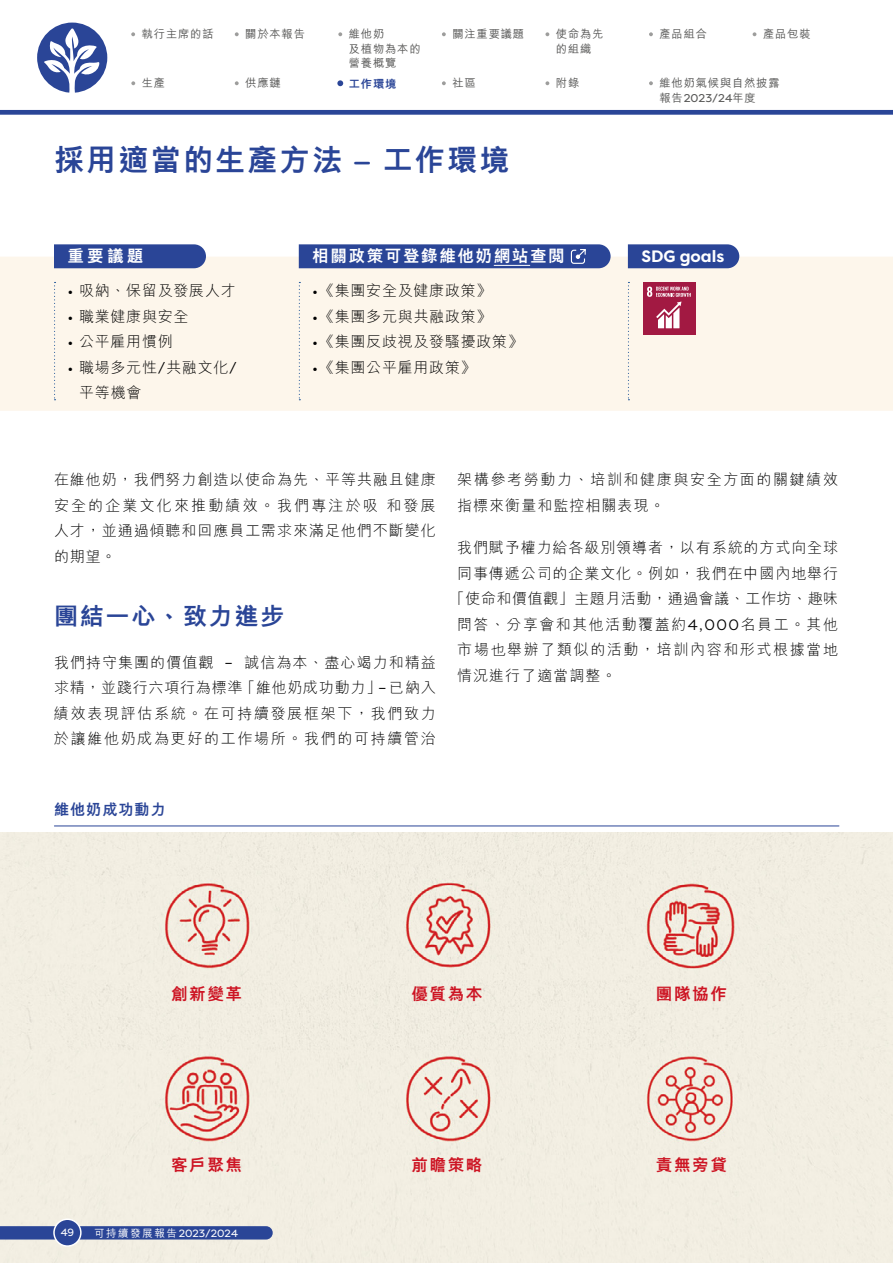
<style>
.page{position:relative;width:893px;height:1263px;background:#fff}
.page>*{position:absolute;margin:0;border:0;box-sizing:border-box;transform-origin:0 0}
.t1{font:800 30px "M Hei HK";letter-spacing:.075em;color:#2a4597}
.t2{font:800 24px "M Hei HK";letter-spacing:.075em;color:#2a4597}
.t3{font:800 16.5px "M Hei HK";letter-spacing:.1em;color:#cd1423}
.t4{font:800 16.5px "M Hei HK";letter-spacing:.1em;color:#fff}
.t5{font:700 16.5px "Filson Pro";color:#fff}
.t6{font:300 15px/25.5px "M Hei HK";letter-spacing:.065em;color:#000;text-align:justify}
.t7{font:300 15px/25.5px "M Hei HK";letter-spacing:.11em;color:#000}
.t8{font:300 15px "M Hei HK";letter-spacing:.035em;color:#000}
.t9{font:300 15px "M Hei HK";letter-spacing:.1em;color:#000}
.t10{font:800 15px "M Hei HK";letter-spacing:.075em;color:#2a4597}
.t11{font:500 11.25px/14.2px "M Hei HK";letter-spacing:.075em;color:#575756}
.t12{font:11.25px "Filson Pro";color:#575756}
.t13{font:800 11.25px "M Hei HK";color:#2a4597}
.t14{font:10.5px "Filson Pro";color:#fff}
.s1{font-family:"M Hei HK";font-weight:500}
.s2{font-family:"Moranga";font-weight:500}
.s3{font-family:"Filson Pro";font-weight:400}
</style>
<div class="page">
<div style="left:0;top:833px;width:893px;height:430px;background:#f2eee2"></div>
<svg style="left:37px;top:23px;width:70px;height:70px"></svg>
<svg style="left:0;top:110px;width:893px;height:5px;background:#37509d"></svg>
<svg style="left:0;top:1226px;width:273px;height:13px;background:#2d4898"></svg>
<div style="left:54px;top:1219px;width:27px;height:27px;background:#2a4597;border-radius:50%"></div>
<div style="left:53px;top:1218px;width:29px;height:29px;border:2px solid #fff;border-radius:50%"></div>
<svg style="left:649px;top:32px;width:4px;height:4px"></svg>
<svg style="left:131px;top:32px;width:4px;height:4px"></svg>
<svg style="left:131px;top:81px;width:4px;height:4px"></svg>
<svg style="left:753px;top:32px;width:3px;height:4px"></svg>
<svg style="left:338px;top:32px;width:4px;height:4px"></svg>
<svg style="left:337px;top:80px;width:6px;height:6px"></svg>
<svg style="left:442px;top:32px;width:4px;height:4px"></svg>
<svg style="left:442px;top:81px;width:4px;height:4px"></svg>
<svg style="left:235px;top:32px;width:4px;height:4px"></svg>
<svg style="left:235px;top:81px;width:4px;height:4px"></svg>
<svg style="left:545px;top:32px;width:4px;height:4px"></svg>
<svg style="left:545px;top:81px;width:4px;height:4px"></svg>
<svg style="left:649px;top:81px;width:4px;height:4px"></svg>
<div style="left:0;top:257px;width:893px;height:154px;background:#fdf6eb"></div>
<svg style="left:54px;top:282px;width:2px;height:118px"></svg>
<svg style="left:299px;top:282px;width:1px;height:118px"></svg>
<svg style="left:628px;top:282px;width:1px;height:118px"></svg>
<div style="left:54px;top:244px;width:152px;height:24px;background:#2a4597"></div>
<svg style="left:299px;top:244px;width:312px;height:24px;background:#324c9a"></svg>
<div style="left:628px;top:244px;width:111px;height:24px;background:#2a4597"></div>
<div style="left:643px;top:282px;width:52px;height:52px;background:#a21942"></div>
<svg style="left:647px;top:287px;width:44px;height:41px"></svg>
<hr style="left:54px;top:825px;width:785px;height:1px;background:#2a4597">
<p class="t11" style="left:556px;top:26px;width:49px">使命為先的組織</p>
<p class="t11" style="left:556px;top:75px;width:25px">附錄</p>
<p class="t11" style="left:659px;top:75px;width:122px">維他奶氣候與自然披露</p>
<p class="t12" style="left:659px;top:90px;width:98px"><span class="s1">報告</span>2023/24<span class="s1">年度</span></p>
<p class="t11" style="left:142px;top:26px;width:73px">執行主席的話</p>
<p class="t11" style="left:349px;top:26px;width:37px">維他奶</p>
<p class="t11" style="left:659px;top:26px;width:49px">產品組合</p>
<p class="t11" style="left:763px;top:26px;width:49px">產品包裝</p>
<p class="t11" style="left:349px;top:40px;width:73px">及植物為本的營養概覽</p>
<p class="t11" style="left:142px;top:75px;width:25px">生產</p>
<p class="t13" style="left:349px;top:78px;width:49px">工作環境</p>
<p class="t11" style="left:452px;top:26px;width:73px">關注重要議題</p>
<p class="t11" style="left:452px;top:75px;width:25px">社區</p>
<p class="t11" style="left:245px;top:26px;width:61px">關於本報告</p>
<p class="t11" style="left:245px;top:75px;width:37px">供應鏈</p>
<h1 class="t1" style="left:54px;top:145px;width:457px">採用適當的生產方法 <span class="s2">–</span> 工作環境</h1>
<p class="t4" style="left:68px;top:248px;width:77px">重要議題</p>
<p class="t6" style="left:68px;top:278px;width:170px"><span class="s3">•</span> 吸納、保留及發展人才</p>
<p class="t6" style="left:68px;top:303px;width:123px"><span class="s3">•</span> 職業健康與安全</p>
<p class="t6" style="left:68px;top:329px;width:107px"><span class="s3">•</span> 公平雇用慣例</p>
<p class="t6" style="left:79px;top:354px;width:159px;text-indent:-12px"><span class="s3">•</span> 職場多元性<span class="s3">/</span>共融文化<span class="s3">/</span>平等機會</p>
<p class="t4" style="left:312px;top:248px;width:254px">相關政策可登錄維他奶網站查閱</p>
<p class="t6" style="left:312px;top:278px;width:181px"><span class="s3">•</span>《集團安全及健康政策》</p>
<p class="t6" style="left:312px;top:303px;width:181px"><span class="s3">•</span>《集團多元與共融政策》</p>
<p class="t6" style="left:312px;top:329px;width:212px"><span class="s3">•</span>《集團反歧視及發騷擾政策》</p>
<p class="t6" style="left:312px;top:354px;width:165px"><span class="s3">•</span>《集團公平雇用政策》</p>
<p class="t5" style="left:641px;top:246px;width:85px">SDG goals</p>
<p class="t6" style="left:54px;top:467px;width:383px">在維他奶，我們努力創造以使命為先、平等共融且健康安全的企業文化來推動績效。我們專注於吸 和發展人才，並通過傾聽和回應員工需求來滿足他們不斷變化的期望。</p>
<h2 class="t2" style="left:54px;top:604px;width:232px">團結一心、致力進步</h2>
<p class="t6" style="left:54px;top:649px;width:383px">我們持守集團的價值觀 <span class="s3">–</span> 誠信為本、盡心竭力和精益求精，並踐行六項行為標準「維他奶成功動力」<span class="s3">–</span> 已納入績效表現評估系統。在可持續發展框架下，我們致力於讓維他奶成為更好的工作場所。我們的可持續管治</p>
<p class="t10" style="left:54px;top:802px;width:113px">維他奶成功動力</p>
<p class="t7" style="left:457px;top:467px;width:382px">架構參考勞動力、培訓和健康與安全方面的關鍵績效指標來衡量和監控相關表現。</p>
<p class="t6" style="left:457px;top:535px;width:383px">我們賦予權力給各級別領導者，以有系統的方式向全球</p>
<p class="t6" style="left:457px;top:560px;width:383px">同事傳遞公司的企業文化。例如，我們在中國內地舉行</p>
<p class="t8" style="left:450px;top:591px;width:390px">「使命和價值觀」主題月活動，通過會議、工作坊、趣味</p>
<p class="t9" style="left:457px;top:617px;width:382px">問答、分享會和其他活動覆蓋約<span class="s3">4,000</span>名員工。其他</p>
<p class="t7" style="left:457px;top:637px;width:382px">市場也舉辦了類似的活動，培訓內容和形式根據當地</p>
<p class="t6" style="left:457px;top:662px;width:161px">情況進行了適當調整。</p>
<p class="t3" style="left:171px;top:985px;width:72px">創新變革</p>
<p class="t3" style="left:411px;top:985px;width:72px">優質為本</p>
<p class="t3" style="left:171px;top:1157px;width:72px">客戶聚焦</p>
<p class="t3" style="left:411px;top:1157px;width:72px">前瞻策略</p>
<p class="t14" style="left:61px;top:1226px;width:15px">49</p>
<p class="t14" style="left:94px;top:1226px;width:145px"><span class="s1">可持續發展報告</span>2023/2024</p>
<p class="t3" style="left:656px;top:985px;width:72px">團隊協作</p>
<p class="t3" style="left:656px;top:1157px;width:72px">責無旁貸</p>
</div>
